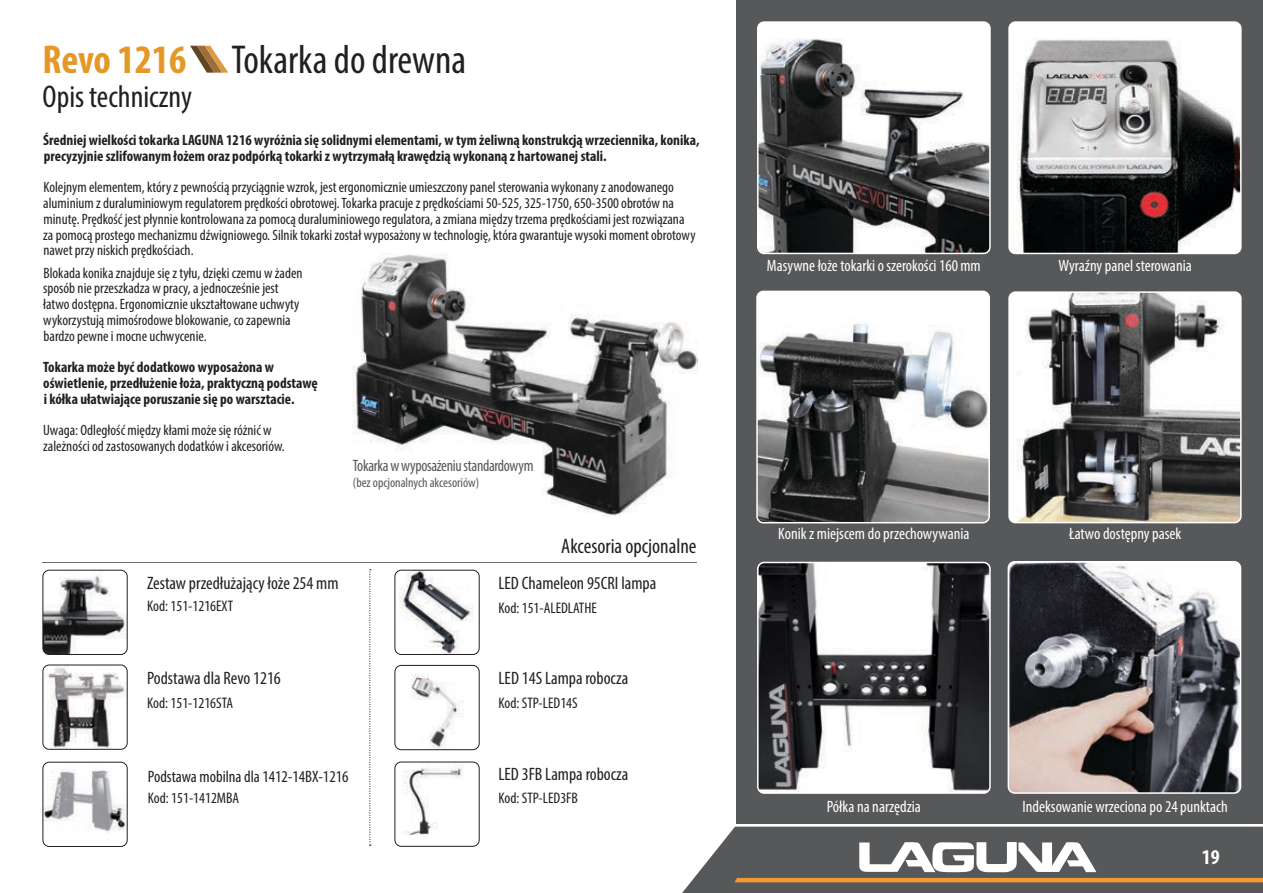
<style>
.page{position:relative;width:1263px;height:893px;background:#fff}
.page>*{position:absolute;margin:0;border:0;box-sizing:border-box;transform-origin:0 0}
.t1{font:condensed 40.5px "Myriad Pro";color:#231f20}
.t2{font:condensed 31.5px "Myriad Pro";color:#231f20}
.t3{font:condensed 21px "Myriad Pro";color:#231f20}
.t4{font:700 condensed 21px "Myriad Pro";color:#fff}
.t5{font:condensed 18px "Myriad Pro";color:#231f20}
.t6{font:condensed 16.5px "Myriad Pro";color:#fff}
.t7{font:condensed 16.5px "Myriad Pro";color:#231f20}
.t8{font:condensed 16.5px "Myriad Pro";letter-spacing:-.02em;color:#57585a;scale:.96 1}
.t9{font:condensed 15.3px "Myriad Pro";color:#231f20}
.t10{font:condensed 15px/15.8px "Myriad Pro";color:#231f20}
.t11{font:700 condensed 15px/15.8px "Myriad Pro";color:#231f20}
.t12{font:condensed 13.5px "Myriad Pro";color:#57585a}
.s1{font-weight:700;color:#e59727}
</style>
<div class="page">
<svg style="left:682px;top:827px;width:581px;height:66px;background:#797470"></svg>
<hr style="left:43px;top:562px;width:654px;height:1px;background:#746d6e">
<img style="left:353px;top:253px;width:344px;height:264px">
<svg style="left:190px;top:46px;width:38px;height:27px"></svg>
<div style="left:736px;top:0;width:527px;height:824px;background:#57585a"></div>
<img style="left:1011px;top:24px;width:230px;height:229px">
<div style="left:1008px;top:21px;width:233px;height:233px;border:2px solid #fff;border-radius:6px"></div>
<svg style="left:758px;top:22px;width:232px;height:231px;background:#838484"></svg>
<img style="left:764px;top:24px;width:223px;height:3px">
<img style="left:760px;top:24px;width:4px;height:223px">
<div style="left:757px;top:21px;width:234px;height:233px;border:2px solid #fff;border-radius:6px"></div>
<img style="left:1010px;top:564px;width:228px;height:227px">
<div style="left:1007px;top:561px;width:234px;height:233px;border:2px solid #fff;border-radius:6px"></div>
<img style="left:759px;top:294px;width:228px;height:229px">
<img style="left:759px;top:291px;width:4px;height:227px">
<div style="left:756px;top:291px;width:234px;height:232px;border:2px solid #fff;border-radius:6px"></div>
<img style="left:760px;top:562px;width:228px;height:229px">
<div style="left:757px;top:562px;width:234px;height:232px;border:2px solid #fff;border-radius:6px"></div>
<img style="left:1011px;top:294px;width:230px;height:229px">
<div style="left:1008px;top:291px;width:233px;height:232px;border:2px solid #fff;border-radius:6px"></div>
<img style="left:43px;top:570px;width:83px;height:84px">
<div style="left:43px;top:570px;width:85px;height:85px;border:1px solid #231f20;border-radius:6px"></div>
<img style="left:43px;top:665px;width:83px;height:83px">
<div style="left:43px;top:665px;width:85px;height:85px;border:1px solid #231f20;border-radius:6px"></div>
<img style="left:411px;top:674px;width:53px;height:74px">
<div style="left:394px;top:665px;width:86px;height:85px;border:1px solid #231f20;border-radius:6px"></div>
<svg style="left:369px;top:569px;width:2px;height:277px"></svg>
<img style="left:43px;top:762px;width:83px;height:83px">
<div style="left:43px;top:762px;width:85px;height:85px;border:1px solid #231f20;border-radius:6px"></div>
<img style="left:396px;top:762px;width:82px;height:73px">
<div style="left:394px;top:762px;width:86px;height:85px;border:1px solid #231f20;border-radius:6px"></div>
<img style="left:399px;top:572px;width:75px;height:81px">
<div style="left:394px;top:570px;width:86px;height:85px;border:1px solid #231f20;border-radius:6px"></div>
<h1 class="t1" style="left:43px;top:35px;width:425px"><span class="s1">Revo 1216</span> Tokarka do drewna</h1>
<h2 class="t2" style="left:43px;top:77px;width:151px">Opis techniczny</h2>
<p class="t11" style="left:43px;top:132px;width:658px">Średniej wielkości tokarka LAGUNA 1216 wyróżnia się solidnymi elementami, w tym żeliwną konstrukcją wrzeciennika, konika, precyzyjnie szlifowanym łożem oraz podpórką tokarki z wytrzymałą krawędzią wykonaną z hartowanej stali.</p>
<p class="t10" style="left:43px;top:179px;width:654px">Kolejnym elementem, który z pewnością przyciągnie wzrok, jest ergonomicznie umieszczony panel sterowania wykonany z anodowanego aluminium z duraluminiowym regulatorem prędkości obrotowej. Tokarka pracuje z prędkościami 50-525, 325-1750, 650-3500 obrotów na minutę. Prędkość jest płynnie kontrolowana za pomocą duraluminiowego regulatora, a zmiana między trzema prędkościami jest rozwiązana za pomocą prostego mechanizmu dźwigniowego. Silnik tokarki został wyposażony w technologię, która gwarantuje wysoki moment obrotowy nawet przy niskich prędkościach.</p>
<p class="t10" style="left:43px;top:265px;width:261px">Blokada konika znajduje się z tyłu, dzięki czemu w żaden sposób nie przeszkadza w pracy, a jednocześnie jest łatwo dostępna. Ergonomicznie ukształtowane uchwyty wykorzystują mimośrodowe blokowanie, co zapewnia bardzo pewne i mocne uchwycenie.</p>
<p class="t11" style="left:43px;top:359px;width:276px">Tokarka może być dodatkowo wyposażona w oświetlenie, przedłużenie łoża, praktyczną podstawę i kółka ułatwiające poruszanie się po warsztacie.</p>
<p class="t10" style="left:43px;top:422px;width:243px">Uwaga: Odległość między kłami może się różnić w zależności od zastosowanych dodatków i akcesoriów.</p>
<p class="t8" style="left:353px;top:455px;width:190px">Tokarka w wyposażeniu standardowym</p>
<p class="t12" style="left:353px;top:475px;width:128px">(bez opcjonalnych akcesoriów)</p>
<p class="t5" style="left:147px;top:572px;width:193px">Zestaw przedłużający łoże 254 mm</p>
<p class="t9" style="left:147px;top:597px;width:88px">Kod: 151-1216EXT</p>
<h3 class="t3" style="left:561px;top:533px;width:137px">Akcesoria opcjonalne</h3>
<p class="t5" style="left:498px;top:572px;width:159px">LED Chameleon 95CRI lampa</p>
<p class="t9" style="left:498px;top:599px;width:100px">Kod: 151-ALEDLATHE</p>
<p class="t5" style="left:147px;top:667px;width:135px">Podstawa dla Revo 1216</p>
<p class="t5" style="left:498px;top:667px;width:131px">LED 14S Lampa robocza</p>
<p class="t9" style="left:147px;top:694px;width:87px">Kod: 151-1216STA</p>
<p class="t9" style="left:498px;top:694px;width:81px">Kod: STP-LED14S</p>
<p class="t7" style="left:148px;top:766px;width:202px">Podstawa mobilna dla 1412-14BX-1216</p>
<p class="t9" style="left:148px;top:789px;width:93px">Kod: 151-1412MBA</p>
<p class="t5" style="left:498px;top:763px;width:132px">LED 3FB Lampa robocza</p>
<p class="t9" style="left:498px;top:788px;width:81px">Kod: STP-LED3FB</p>
<p class="t6" style="left:767px;top:256px;width:215px">Masywne łoże tokarki o szerokości 160 mm</p>
<p class="t6" style="left:1059px;top:256px;width:135px">Wyraźny panel sterowania</p>
<p class="t6" style="left:778px;top:524px;width:193px">Konik z miejscem do przechowywania</p>
<p class="t6" style="left:1069px;top:524px;width:114px">Łatwo dostępny pasek</p>
<p class="t6" style="left:827px;top:796px;width:96px">Półka na narzędzia</p>
<p class="t6" style="left:1022px;top:796px;width:207px">Indeksowanie wrzeciona po 24 punktach</p>
<h3 class="t4" style="left:1202px;top:844px;width:19px">19</h3>
</div>
